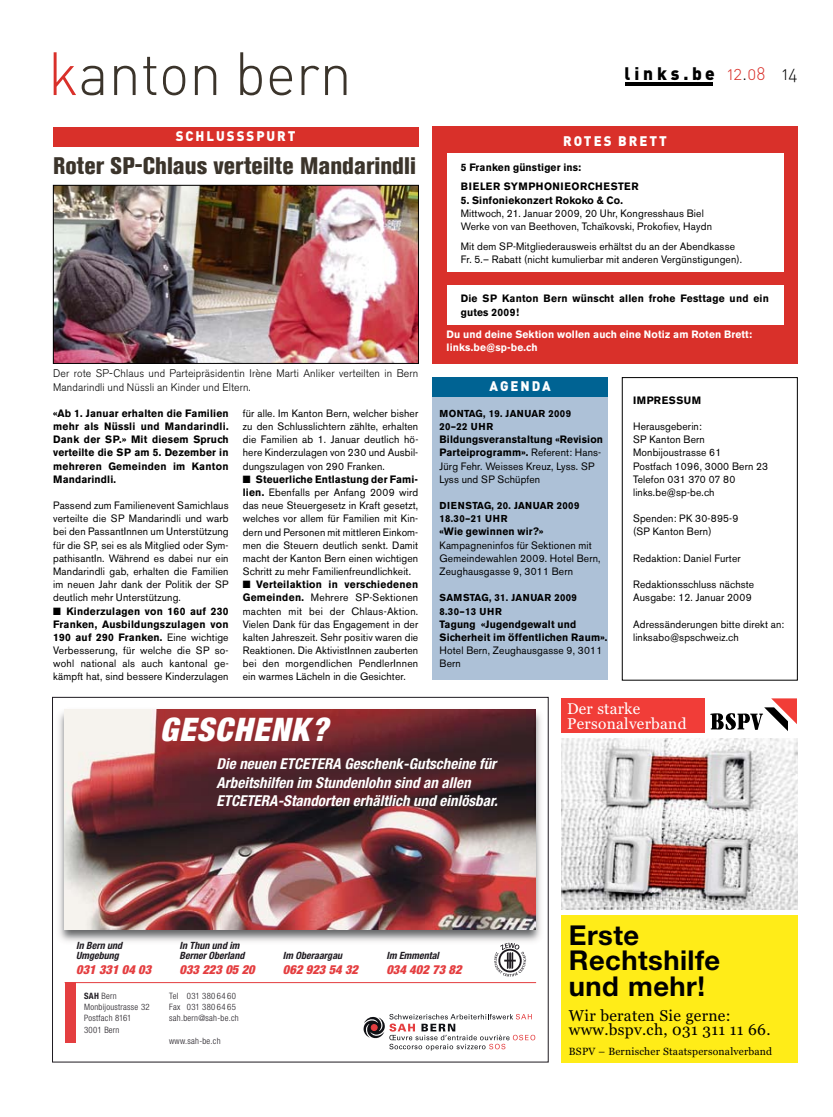
<style>
.page{position:relative;width:833px;height:1117px;background:#fff}
.page>*{position:absolute;margin:0;border:0;box-sizing:border-box;transform-origin:0 0}
.t1{font:300 60px "DIN";color:#3b342b;scale:.96 1}
.t2{font:italic 900 condensed 32.5px "Helvetica Neue";color:#fff}
.t3{font:700 27.38px/25.6px "Helvetica Neue";letter-spacing:.015em;color:#000}
.t4{font:800 condensed 23.75px "Akzidenz Grotesk BE";color:#3b342b}
.t5{font:17.88px "DIN Light Alternate";color:#d9302a;scale:.96 1}
.t6{font:15.62px/14.5px "Georgia";letter-spacing:.02em;color:#000}
.t7{font:15.5px/15px "Georgia";letter-spacing:.02em;color:#fff}
.t8{font:italic 700 condensed 15px/18.8px "Helvetica Neue";color:#fff}
.t9{font:900 13.75px "DIN";letter-spacing:.15em;color:#fff;scale:.96 1}
.t10{font:italic 900 condensed 12.5px "Helvetica Neue";color:#e43e40}
.t11{font:300 11px/13.1px "Akzidenz Grotesk BE";letter-spacing:.01em;color:#000;scale:.96 1}
.t12{font:10.62px/13.1px "Akzidenz Grotesk BE";letter-spacing:.015em;color:#000;scale:.96 1}
.t13{font:700 10.62px/13.1px "Akzidenz Grotesk BE";letter-spacing:.015em;color:#000;scale:.96 1}
.t14{font:700 10.62px/13.1px "Akzidenz Grotesk BE";letter-spacing:.015em;color:#fff;scale:.96 1}
.t15{font:10.38px "Georgia";letter-spacing:.02em;color:#000}
.t16{font:italic 700 condensed 10px/10px "Helvetica Neue";color:#1f1b21}
.t17{font:700 10px/13.1px "Akzidenz Grotesk BE";letter-spacing:.03em;color:#000;scale:.96 1}
.t18{font:700 10px/13.1px "Akzidenz Grotesk BE";letter-spacing:.05em;color:#000;scale:.96 1}
.t19{font:300 condensed 8.75px/11.2px "Helvetica Neue";letter-spacing:.03em;color:#1f1b21}
.s1{color:#d9302a}
.s2{font-weight:700}
.s3{color:#000}
</style>
<div class="page">
<div style="left:432px;top:126px;width:365px;height:238px;background:#d9302a"></div>
<svg style="left:710px;top:698px;width:87px;height:33px"></svg>
<div style="left:561px;top:698px;width:143px;height:34px;background:#f13d38"></div>
<img style="left:561px;top:738px;width:236px;height:171px">
<div style="left:561px;top:915px;width:236px;height:147px;background:#ffec18"></div>
<div style="left:53px;top:127px;width:365px;height:20px;background:#d9302a"></div>
<div style="left:432px;top:390px;width:176px;height:290px;background:#adc1d7"></div>
<div style="left:446px;top:153px;width:337px;height:119px;background:#fff"></div>
<div style="left:432px;top:377px;width:176px;height:20px;background:#006393"></div>
<hr style="left:625px;top:82px;width:87px;height:3px;background:#000">
<img style="left:59px;top:705px;width:490px;height:288px">
<img style="left:65px;top:709px;width:470px;height:219px">
<svg style="left:363px;top:1013px;width:172px;height:37px"></svg>
<div style="left:65px;top:982px;width:11px;height:60px;background:#e43e40"></div>
<hr style="left:65px;top:982px;width:471px;height:1px;background:#e43e40">
<svg style="left:494px;top:942px;width:32px;height:34px"></svg>
<div style="left:622px;top:377px;width:175px;height:303px;border:1px solid #000"></div>
<img style="left:55px;top:187px;width:361px;height:174px">
<div style="left:53px;top:185px;width:365px;height:178px;border:1px solid #000"></div>
<div style="left:446px;top:285px;width:337px;height:39px;background:#fff"></div>
<h1 class="t1" style="left:48px;top:36px;width:318px"><span class="s1">k</span>anton bern</h1>
<p class="t9" style="left:176px;top:127px;width:64px">SCHLUSSS</p>
<p class="t9" style="left:256px;top:127px;width:42px">PURT</p>
<h3 class="t4" style="left:53px;top:152px;width:364px">Roter SP-Chlaus verteilte Mandarindli</h3>
<p class="t11" style="left:53px;top:367px;width:382px">Der rote SP-Chlaus und Parteipräsidentin I rène Marti Anliker verteilten in Bern<br>Mandarindli und Nüssli an Kinder und Eltern.</p>
<p class="t13" style="left:53px;top:406px;width:184px;text-align:justify">«Ab 1. Januar erhalten die Familien mehr als Nüssli und Mandarindli.<br>Dank der SP.» Mit diesem Spruch verteilte die SP am 5. Dezember in mehreren Gemeinden im Kanton Mandarindli.</p>
<p class="t12" style="left:53px;top:499px;width:184px;text-align:justify">Passend zum Familienevent Samichlaus verteilte die SP Mandarindli und warb bei den PassantInnen um Unterstützung für die SP, sei es als Mitglied oder Sym&shy;pathisantIn. Während es dabei nur ein Mandarindli gab, erhalten die Familien im neuen Jahr dank der Politik der SP deutlich mehr Unterstützung.</p>
<p class="t12" style="left:53px;top:604px;width:184px;text-align:justify">■ <span class="s2">Kinderzulagen von 160 auf 230<br>Franken, Ausbildungszulagen von 190 auf 290 Franken.</span> Eine wichtige Verbesserung, für welche die SP so&shy;wohl national als auch kantonal ge&shy;kämpft hat, sind bessere Kinderzulagen</p>
<p class="t12" style="left:243px;top:406px;width:184px;text-align:justify">für alle. Im Kanton Bern, welcher bisher zu den Schlusslichtern zählte, erhalten die Familien ab 1. Januar deutlich hö&shy;here Kinderzulagen von 230 und Ausbil&shy;dungszulagen von 290 Franken.</p>
<p class="t12" style="left:243px;top:472px;width:184px;text-align:justify">■ <span class="s2">Steuerliche Entlastung der Fami&shy;lien.</span> Ebenfalls per Anfang 2009 wird das neue Steuergesetz in Kraft gesetzt, welches vor allem für Familien mit Kin&shy;dern und Personen mit mittleren Einkom&shy;men die Steuern deutlich senkt. Damit macht der Kanton Bern einen wichtigen Schritt zu mehr Familienfreundlichkeit.</p>
<p class="t12" style="left:243px;top:578px;width:184px;text-align:justify">■ <span class="s2">Verteilaktion in verschiedenen Gemeinden.</span> Mehrere SP-Sektionen machten mit bei der Chlaus-Aktion.<br>Vielen Dank für das Engagement in der kalten Jahreszeit. Sehr positiv waren die Reaktionen. Die AktivistInnen zauberten bei den morgendlichen PendlerInnen ein warmes Lächeln in die Gesichter.</p>
<p class="t9" style="left:563px;top:132px;width:109px">ROTES BRETT</p>
<h3 class="t5" style="left:727px;top:63px;width:74px">12<span class="s3">.</span>08 <span class="s3">14</span></h3>
<p class="t13" style="left:461px;top:157px;width:157px;line-height:19.8px">5 Franken günstiger ins:<br>Bieler Symphonieorchester</p>
<p class="t13" style="left:461px;top:193px;width:170px">5. Sinfoniekonzert Rokoko &amp; Co.</p>
<p class="t12" style="left:461px;top:206px;width:263px">Mittwoch, 21. Januar 2009, 20 Uhr, Kongresshaus Biel<br>Werke von van Beethoven, Tchaïkovski, Prokofiev, Haydn</p>
<p class="t12" style="left:461px;top:239px;width:295px">Mit dem SP-Mitgliederausweis erhältst du an der Abendkasse<br>Fr. 5.– Rabatt (nicht kumulierbar mit anderen Vergünstigungen).</p>
<p class="t13" style="left:461px;top:292px;width:322px">Die SP Kanton Bern wünscht allen frohe Festtage und ein gutes 2009!</p>
<p class="t14" style="left:446px;top:327px;width:320px">Du und deine Sektion wollen auch eine Notiz am Roten Brett: links.be@sp-be.ch</p>
<p class="t9" style="left:489px;top:377px;width:34px">AGENDA</p>
<p class="t17" style="left:439px;top:407px;width:139px">M ontag, 19. Januar 2009<br>20–22 U hr</p>
<p class="t12" style="left:439px;top:433px;width:172px"><span class="s2">Bildungsveranstaltung «Revision<br>Parteiprogramm».</span> Referent: Hans-<br>Jürg Fehr. Weisses Kreuz, Lyss. SP<br>Lyss und SP Schüpfen</p>
<p class="t18" style="left:439px;top:499px;width:147px">Dienstag, 20. Januar 2009<br>18.30–21 U hr</p>
<p class="t13" style="left:439px;top:525px;width:110px">«Wie gewinnen wir?»</p>
<p class="t12" style="left:439px;top:538px;width:169px">Kampagneninfos für Sektionen mit<br>Gemeindewahlen 2009. Hotel Bern,<br>Zeughausgasse 9, 3011 Bern</p>
<p class="t17" style="left:439px;top:591px;width:145px">Samstag, 31. Januar 2009<br>8.30–13 U hr</p>
<p class="t13" style="left:439px;top:617px;width:176px">Tagung «Jugendgewalt und<br>Sicherheit im öffentlichen Raum».</p>
<p class="t12" style="left:439px;top:643px;width:171px">Hotel Bern, Zeughausgasse 9, 3011<br>Bern</p>
<p class="t13" style="left:633px;top:393px;width:23px">impress</p>
<p class="t13" style="left:683px;top:393px;width:20px">um</p>
<p class="t12" style="left:633px;top:420px;width:142px">Herausgeberin:<br>SP Kanton Bern<br>Monbijoustrasse 61<br>Postfach 1096, 3000 Bern 23<br>Telefon 031 370 07 80 links.be@sp-be.ch</p>
<p class="t12" style="left:633px;top:512px;width:111px">Spenden: PK 30-895-9 (SP Kanton Bern)</p>
<p class="t12" style="left:633px;top:551px;width:114px">Redaktion: Daniel Furter</p>
<p class="t12" style="left:633px;top:577px;width:128px">Redaktionsschluss nächste<br>Ausgabe: 12. Januar 2009</p>
<p class="t12" style="left:633px;top:617px;width:159px">Adressänderungen bitte direkt an: linksabo@spschweiz.ch</p>
<h2 class="t2" style="left:160px;top:709px;width:178px">GESCHENK?</h2>
<h3 class="t8" style="left:216px;top:753px;width:286px">Die neuen ETCETERA Geschenk-Gutscheine für<br>Arbeitshilfen im Stundenlohn sind an allen<br>ETCETERA-Standorten erhältlich und einlösbar.</h3>
<p class="t16" style="left:76px;top:940px;width:50px">In Bern und<br>Umgebung</p>
<p class="t10" style="left:76px;top:961px;width:80px">031 331 04 03</p>
<p class="t16" style="left:179px;top:940px;width:69px">In Thun und im<br>BernerOberland</p>
<p class="t10" style="left:179px;top:961px;width:80px">033 223 05 20</p>
<p class="t16" style="left:283px;top:950px;width:63px">Im Oberaargau</p>
<p class="t10" style="left:283px;top:961px;width:80px">062 923 54 32</p>
<p class="t16" style="left:386px;top:950px;width:57px">Im Emmental</p>
<p class="t10" style="left:386px;top:961px;width:80px">034 402 73 82</p>
<p class="t19" style="left:84px;top:989px;width:67px"><span class="s2">SAH</span> Bern<br>Monbijoustrasse 32<br>Postfach 8161<br>3001 Bern</p>
<p class="t19" style="left:169px;top:989px;width:71px">Tel 031 380 64 60<br>Fax 031 380 64 65 sah.bern@sah-be.ch</p>
<p class="t19" style="left:169px;top:1034px;width:53px">www.sah-be.ch</p>
<h3 class="t7" style="left:567px;top:700px;width:121px">Der starke<br>Personalverband</h3>
<h3 class="t3" style="left:569px;top:921px;width:153px">Erste<br>Rechtshilfe und mehr!</h3>
<h3 class="t6" style="left:569px;top:1007px;width:203px">Wir beraten Sie gerne: www.bspv.ch, 031 311 11 66.</h3>
<p class="t15" style="left:569px;top:1045px;width:205px">BSPV – Bernischer Staatspersonalverband</p>
</div>
